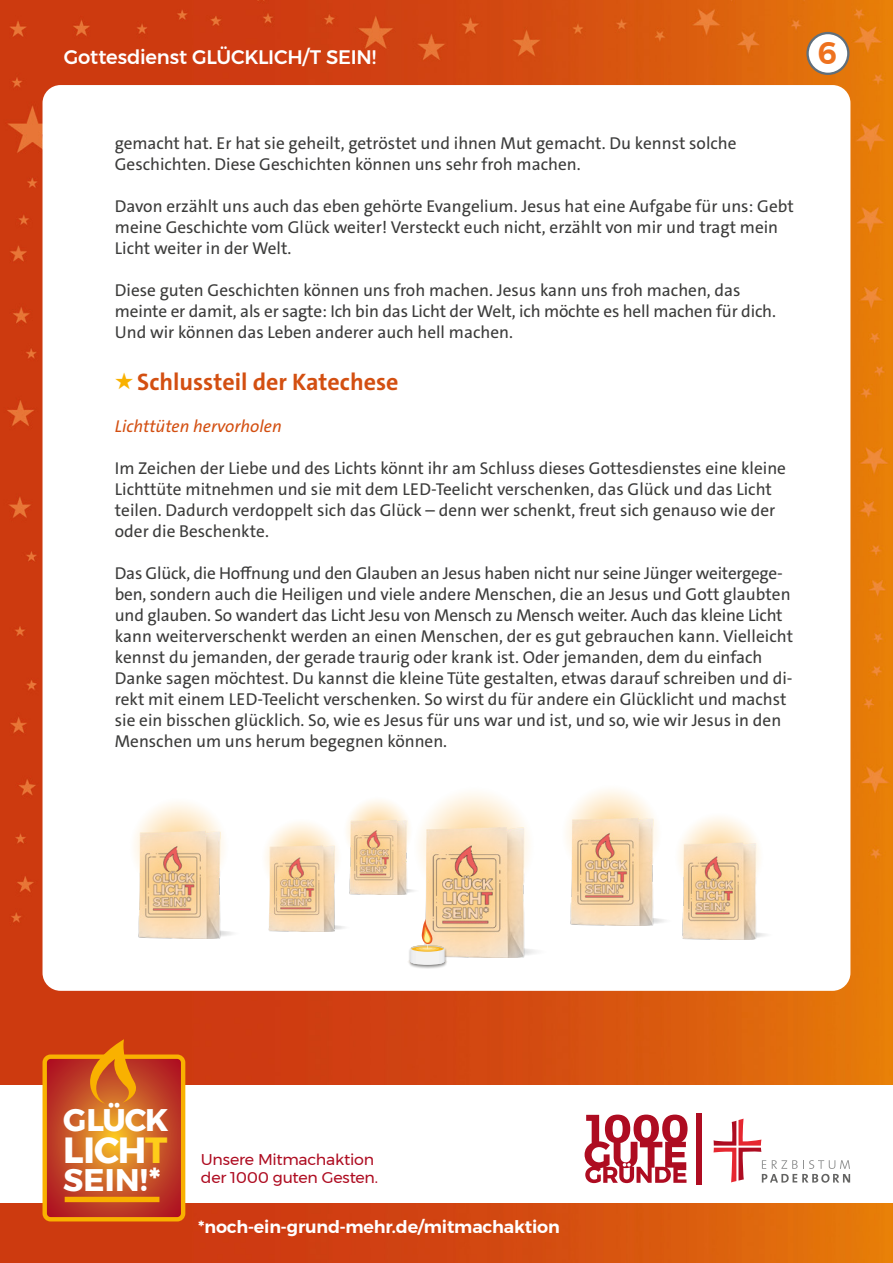
<style>
.page{position:relative;width:893px;height:1263px;background:#fff}
.page>*{position:absolute;margin:0;border:0;box-sizing:border-box;transform-origin:0 0}
.t1{font:700 36.3px "Montserrat";letter-spacing:-.03em;color:#fff}
.t2{font:700 31.2px "Montserrat";letter-spacing:.005em;color:#fff}
.t3{font:600 31.05px "Montserrat";color:#ee721f}
.t4{font:700 24px "The Sans";color:#d34f11}
.t5{font:500 19.5px "Montserrat";letter-spacing:-.01em;color:#fff}
.t6{font:17.25px/21px "The Sans";color:#3b3b3a}
.t7{font:600 17.25px "Montserrat";letter-spacing:-.01em;color:#fff}
.t8{font:italic 17.25px "The Sans";color:#d34f11}
.t9{font:15.6px/17.2px "Montserrat";letter-spacing:-.015em;color:#ae0c21}
.s1{font-weight:400;font-size:21px;color:#f9b100}
.s2{color:#fecd1a}
</style>
<div class="page">
<img style="left:0;top:0;width:893px;height:1263px">
<div style="left:43px;top:85px;width:807px;height:906px;background:#fff;border-radius:18px"></div>
<div style="left:806px;top:32px;width:43px;height:43px;background:#fff;border:2px solid #606f7c;border-radius:50%"></div>
<div style="left:0;top:1085px;width:893px;height:117px;background:#fff"></div>
<svg style="left:585px;top:1114px;width:103px;height:69px"></svg>
<div style="left:696px;top:1113px;width:6px;height:72px;background:#ae0c21"></div>
<svg style="left:713px;top:1118px;width:137px;height:65px"></svg>
<div style="left:43px;top:1054px;width:142px;height:167px;border:4px solid #f9b100;border-radius:6px"></div>
<svg style="left:45px;top:1039px;width:138px;height:180px;background:#cc5b20"></svg>
<div style="left:65px;top:1197px;width:94px;height:5px;background:#f9b100"></div>
<img style="left:678px;top:817px;width:86px;height:122px">
<svg style="left:661px;top:919px;width:4px;height:4px"></svg>
<img style="left:566px;top:789px;width:95px;height:136px">
<img style="left:419px;top:793px;width:110px;height:126px">
<div style="left:408px;top:947px;width:39px;height:22px;background:#1a1a18;opacity:.45"></div>
<svg style="left:408px;top:919px;width:128px;height:47px"></svg>
<img style="left:134px;top:802px;width:95px;height:136px">
<img style="left:265px;top:822px;width:76px;height:109px">
<svg style="left:412px;top:888px;width:9px;height:6px"></svg>
<img style="left:347px;top:800px;width:65px;height:94px">
<p class="t5" style="left:64px;top:41px;width:314px">Gottesdienst GLÜCKLICH/T SEIN!</p>
<h3 class="t3" style="left:818px;top:29px;width:21px">6</h3>
<p class="t6" style="left:115px;top:133px;width:623px">gemacht hat. Er hat sie geheilt, getröstet und ihnen Mut gemacht. Du kennst solche<br>Geschichten. Diese Geschichten können uns sehr froh machen.</p>
<p class="t6" style="left:115px;top:196px;width:680px">Davon erzählt uns auch das eben gehörte Evangelium. Jesus hat eine Aufgabe für uns: Gebt meine Geschichte vom Glück weiter! Versteckt euch nicht, erzählt von mir und tragt mein<br>Licht weiter in der Welt.</p>
<p class="t6" style="left:115px;top:280px;width:663px">Diese guten Geschichten können uns froh machen. Jesus kann uns froh machen, das meinte er damit, als er sagte: Ich bin das Licht der Welt, ich möchte es hell machen für dich.<br>Und wir können das Leben anderer auch hell machen.</p>
<h3 class="t4" style="left:115px;top:366px;width:285px"><span class="s1">★</span> Schlussteil der Katechese</h3>
<p class="t8" style="left:115px;top:415px;width:168px">Lichttüten hervorholen</p>
<p class="t6" style="left:115px;top:458px;width:673px">Im Zeichen der Liebe und des Lichts könnt ihr am Schluss dieses Gottesdienstes eine kleine Lichttüte mitnehmen und sie mit dem LED-Teelicht verschenken, das Glück und das Licht teilen. Dadurch verdoppelt sich das Glück – denn wer schenkt, freut sich genauso wie der oder die Beschenkte.</p>
<p class="t6" style="left:115px;top:563px;width:680px">Das Glück, die Hoffnung und den Glauben an Jesus haben nicht nur seine Jünger weitergege&shy;ben, sondern auch die Heiligen und viele andere Menschen, die an Jesus und Gott glaubten und glauben. So wandert das Licht Jesu von Mensch zu Mensch weiter. Auch das kleine Licht kann weiterverschenkt werden an einen Menschen, der es gut gebrauchen kann. Vielleicht kennst du jemanden, der gerade traurig oder krank ist. Oder jemanden, dem du einfach Danke sagen möchtest. Du kannst die kleine Tüte gestalten, etwas darauf schreiben und di&shy;rekt mit einem LED-Teelicht verschenken. So wirst du für andere ein Glücklicht und machst sie ein bisschen glücklich. So, wie es Jesus für uns war und ist, und so, wie wir Jesus in den Menschen um uns herum begegnen können.</p>
<h2 class="t2" style="left:63px;top:1095px;width:107px">GLÜCK</h2>
<h1 class="t1" style="left:63px;top:1121px;width:106px">LICH<span class="s2">T</span></h1>
<h2 class="t2" style="left:63px;top:1155px;width:99px">SEIN!*</h2>
<p class="t9" style="left:201px;top:1151px;width:179px">Unsere Mitmachaktion der 1000 guten Gesten.</p>
<p class="t7" style="left:198px;top:1213px;width:363px">*noch-ein-grund-mehr.de/mitmachaktion</p>
</div>
